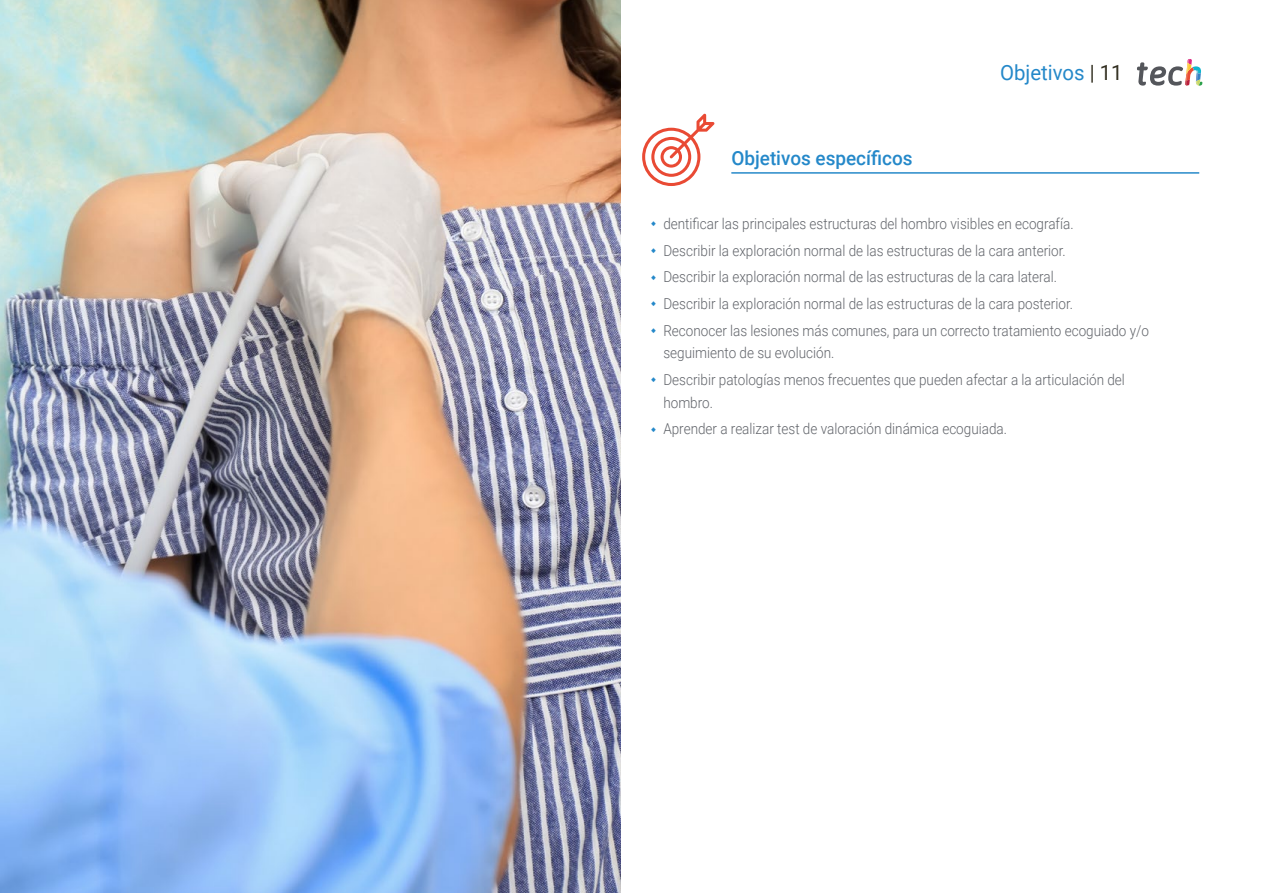
<style>
.page{position:relative;width:1263px;height:893px;background:#fff}
.page>*{position:absolute;margin:0;border:0;box-sizing:border-box;transform-origin:0 0}
.t1{font:21px "Roboto";color:#2488c9}
.t2{font:500 19.5px "Roboto";color:#2488c9}
.t3{font:300 15px/26.7px "Roboto";color:#61646a;scale:.9 1}
.s1{color:#312e20}
</style>
<div class="page">
<img style="left:0;top:0;width:621px;height:893px">
<svg style="left:642px;top:114px;width:72px;height:72px"></svg>
<hr style="left:731px;top:173px;width:468px;height:1px;background:#2488c9">
<svg style="left:1137px;top:59px;width:65px;height:27px"></svg>
<h2 class="t2" style="left:731px;top:144px;width:183px">Objetivos específicos</h2>
<h1 class="t1" style="left:1000px;top:57px;width:124px">Objetivos <span class="s1">| 11</span></h1>
<p class="t3" style="left:663px;top:210px;width:541px">dentificar las principales estructuras del hombro visibles en ecografía.<br>Describir la exploración normal de las estructuras de la cara anterior.<br>Describir la exploración normal de las estructuras de la cara lateral.<br>Describir la exploración normal de las estructuras de la cara posterior.<br>Reconocer las lesiones más comunes, para un correcto tratamiento ecoguiado y/o</p>
<p class="t3" style="left:663px;top:339px;width:514px">seguimiento de su evolución.<br>Describir patologías menos frecuentes que pueden afectar a la articulación del</p>
<p class="t3" style="left:663px;top:388px;width:383px">hombro.<br>Aprender a realizar test de valoración dinámica ecoguiada.</p>
</div>
